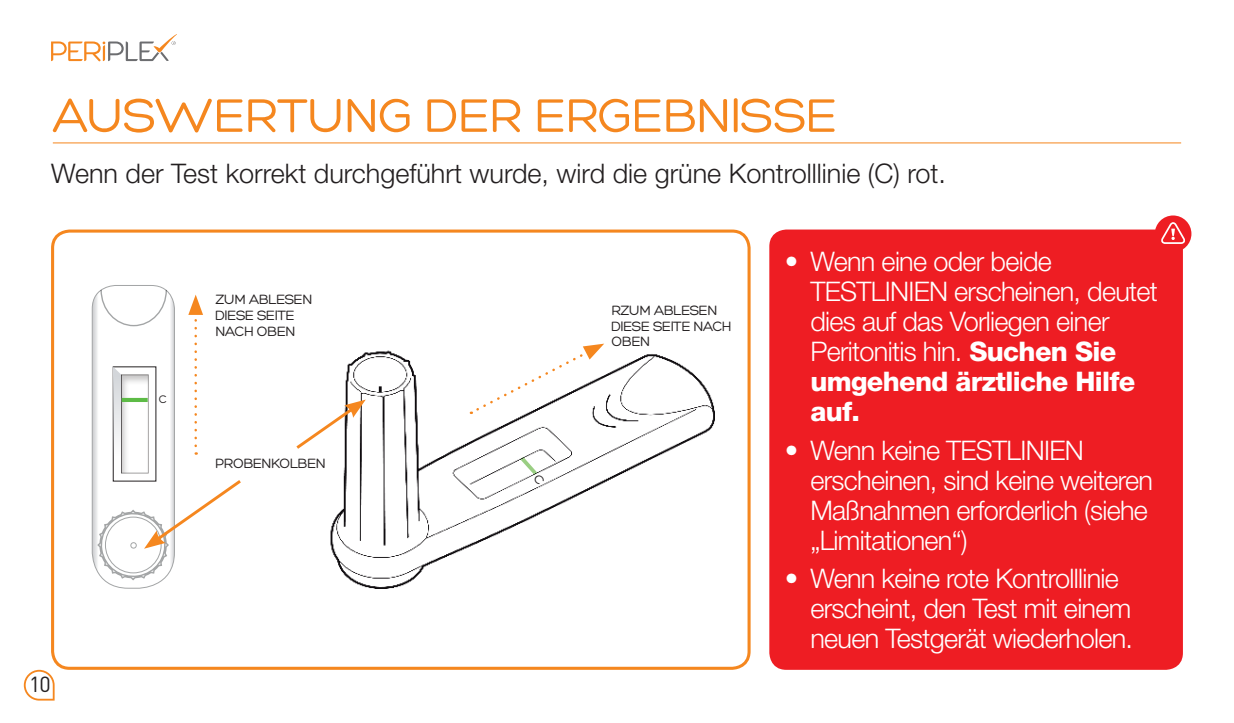
<style>
.page{position:relative;width:1234px;height:723px;background:#fff}
.page>*{position:absolute;margin:0;border:0;box-sizing:border-box;transform-origin:0 0}
.t1{font:51px "Hero";letter-spacing:-.025em;color:#f5871f}
.t2{font:300 27px/30px "Helvetica Neue LT Std";letter-spacing:-.025em;color:#fff}
.t3{font:300 27px "Helvetica Neue LT Std";color:#231f20}
.t4{font:21.6px "DIN";color:#231f20}
.t5{font:14.7px/15.6px "Hero";letter-spacing:-.04em;color:#231f20}
.t6{font:12px "Hero";color:#231f20}
.s1{font-weight:800}
</style>
<div class="page">
<svg style="left:24px;top:670px;width:31px;height:30px"></svg>
<svg style="left:51px;top:34px;width:126px;height:28px"></svg>
<hr style="left:53px;top:142px;width:1127px;height:1px;background:#f5871f">
<div style="left:51px;top:229px;width:699px;height:441px;border:3px solid #f5871f;border-radius:17px"></div>
<img style="left:330px;top:343px;width:384px;height:245px">
<svg style="left:92px;top:285px;width:149px;height:304px"></svg>
<svg style="left:296px;top:399px;width:70px;height:53px"></svg>
<div style="left:769px;top:229px;width:413px;height:441px;background:#ee1d23;border-radius:17px"></div>
<div style="left:1154px;top:215px;width:37px;height:37px;background:#ee1d23;border-radius:50%"></div>
<svg style="left:1161px;top:222px;width:23px;height:22px"></svg>
<svg style="left:520px;top:457px;width:25px;height:29px"></svg>
<h1 class="t1" style="left:53px;top:89px;width:786px">AUSWERTUNG DER ERGEBNISSE</h1>
<p class="t3" style="left:51px;top:157px;width:896px">Wenn der Test korrekt durchgeführt wurde, wird die grüne Kontrolllinie (C) rot.</p>
<p class="t4" style="left:29px;top:671px;width:23px">10</p>
<p class="t6" style="left:159px;top:393px;width:9px">C</p>
<p class="t5" style="left:215px;top:292px;width:98px">ZUM ABLESEN<br>DIESE SEITE<br>NACH OBEN</p>
<p class="t5" style="left:611px;top:303px;width:122px">RZUM ABLESEN<br>DIESE SEITE NACH<br>OBEN</p>
<p class="t5" style="left:215px;top:455px;width:112px">PROBENKOLBEN</p>
<p class="t2" style="left:810px;top:246px;width:349px;text-indent:-26px">• Wenn eine oder beide<br>TESTLINIEN erscheinen, deutet dies auf das Vorliegen einer<br>Peritonitis hin. <span class="s1">Suchen Sie umgehend ärztliche Hilfe auf.</span></p>
<p class="t2" style="left:810px;top:435px;width:344px;text-indent:-26px">• Wenn keine TESTLINIEN erscheinen, sind keine weiteren<br>Maßnahmen erforderlich (siehe „Limitationen“)</p>
<p class="t2" style="left:810px;top:563px;width:324px;text-indent:-26px">• Wenn keine rote Kontrolllinie erscheint, den Test mit einem neuen Testgerät wiederholen.</p>
</div>
